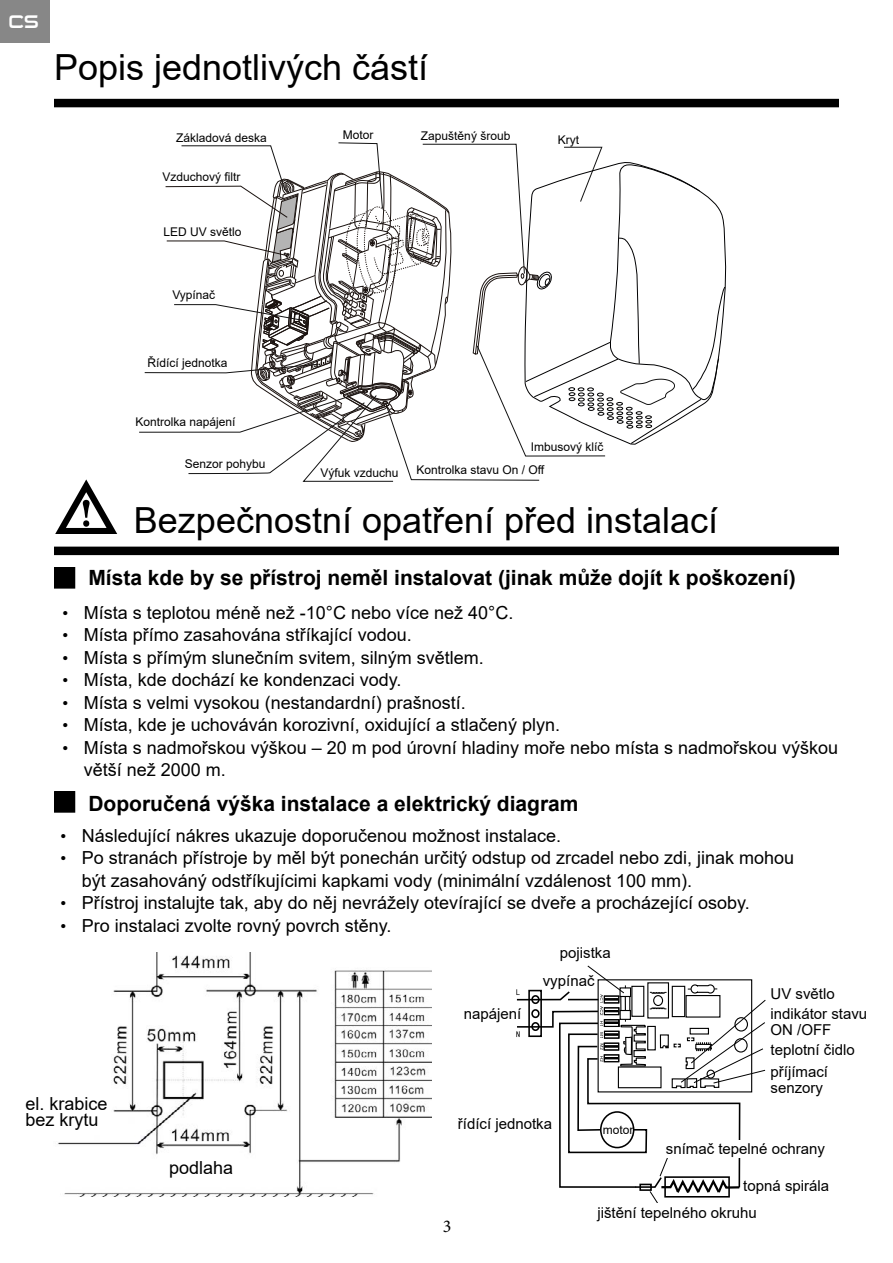
<style>
.page{position:relative;width:893px;height:1263px;background:#fff}
.page>*{position:absolute;margin:0;border:0;box-sizing:border-box;transform-origin:0 0}
.t1{font:36px "Arial";color:#000}
.t2{font:700 21px "Arial";color:#000}
.t3{font:18px/22.5px "Arial";color:#000}
.t4{font:18px "Sui Generis Rg";color:#fff}
.t5{font:18px "Minion Pro";color:#000}
.t6{font:15px/16.4px "Arial";color:#000}
.t7{font:12px "Arial";color:#000}
.s1{font-size:16.5px}
</style>
<div class="page">
<div style="left:0;top:0;width:50px;height:43px;background:#878787"></div>
<img style="left:58px;top:953px;width:373px;height:243px">
<svg style="left:139px;top:142px;width:586px;height:340px"></svg>
<svg style="left:516px;top:965px;width:250px;height:238px"></svg>
<div style="left:55px;top:100px;width:783px;height:7px;background:#000"></div>
<div style="left:54px;top:99px;width:785px;height:8px;border:2px solid #000"></div>
<div style="left:55px;top:547px;width:783px;height:7px;background:#000"></div>
<div style="left:54px;top:547px;width:785px;height:8px;border:2px solid #000"></div>
<div style="left:743px;top:1180px;width:104px;height:17px;background:#fff"></div>
<div style="left:666px;top:1140px;width:195px;height:17px;background:#fff"></div>
<svg style="left:55px;top:479px;width:62px;height:54px"></svg>
<div style="left:55px;top:568px;width:20px;height:20px;background:#000"></div>
<div style="left:54px;top:567px;width:21px;height:22px;border:2px solid #000"></div>
<div style="left:55px;top:792px;width:20px;height:20px;background:#000"></div>
<div style="left:54px;top:791px;width:21px;height:22px;border:2px solid #000"></div>
<p class="t4" style="left:9px;top:11px;width:32px">CS</p>
<h1 class="t1" style="left:54px;top:43px;width:376px">Popis jednotlivých částí</h1>
<p class="t7" style="left:343px;top:126px;width:32px">Motor</p>
<p class="t7" style="left:421px;top:127px;width:91px">Zapuštěný šroub</p>
<p class="t7" style="left:176px;top:129px;width:92px">Základová deska</p>
<p class="t7" style="left:558px;top:131px;width:23px">Kryt</p>
<p class="t7" style="left:162px;top:168px;width:80px">Vzduchový filtr</p>
<p class="t7" style="left:163px;top:223px;width:80px">LED UV světlo</p>
<p class="t7" style="left:172px;top:287px;width:44px">Vypínač</p>
<p class="t7" style="left:147px;top:354px;width:82px">Řídící jednotka</p>
<p class="t7" style="left:135px;top:414px;width:102px">Kontrolka napájení</p>
<p class="t7" style="left:185px;top:455px;width:82px">Senzor pohybu</p>
<p class="t7" style="left:531px;top:438px;width:74px">Imbusový klíč</p>
<p class="t7" style="left:321px;top:464px;width:80px">Výfuk vzduchu</p>
<p class="t7" style="left:417px;top:461px;width:130px">Kontrolka stavu On / Off</p>
<h1 class="t1" style="left:134px;top:496px;width:586px">Bezpečnostní opatření před instalací</h1>
<p class="t2" style="left:88px;top:563px;width:709px">Místa kde by se přístroj neměl instalovat (jinak může dojít k poškození)</p>
<p class="t3" style="left:63px;top:601px;width:452px"><span class="s1">•</span> Místa s teplotou méně než -10°C nebo více než 40°C.</p>
<p class="t3" style="left:63px;top:624px;width:351px"><span class="s1">•</span> Místa přímo zasahována stříkající vodou.</p>
<p class="t3" style="left:63px;top:646px;width:423px"><span class="s1">•</span> Místa s přímým slunečním svitem, silným světlem.</p>
<p class="t3" style="left:63px;top:669px;width:341px"><span class="s1">•</span> Místa, kde dochází ke kondenzaci vody.</p>
<p class="t3" style="left:63px;top:691px;width:405px"><span class="s1">•</span> Místa s velmi vysokou (nestandardní) prašností.</p>
<p class="t3" style="left:63px;top:714px;width:499px"><span class="s1">•</span> Místa, kde je uchováván korozivní, oxidující a stlačený plyn.</p>
<p class="t3" style="left:84px;top:736px;width:756px;text-indent:-21px"><span class="s1">•</span> Místa s nadmořskou výškou – 20 m pod úrovní hladiny moře nebo místa s nadmořskou výškou větší než 2000 m.</p>
<p class="t2" style="left:88px;top:788px;width:492px">Doporučená výška instalace a elektrický diagram</p>
<p class="t3" style="left:61px;top:824px;width:502px"><span class="s1">•</span> Následující nákres ukazuje doporučenou možnost instalace.</p>
<p class="t3" style="left:82px;top:847px;width:714px;text-indent:-21px"><span class="s1">•</span> Po stranách přístroje by měl být ponechán určitý odstup od zrcadel nebo zdi, jinak mohou být zasahováný odstříkujícimi kapkami vody (minimální vzdálenost 100 mm).</p>
<p class="t3" style="left:61px;top:892px;width:691px"><span class="s1">•</span> Přístroj instalujte tak, aby do něj nevrážely otevírající se dveře a procházející osoby.</p>
<p class="t3" style="left:61px;top:914px;width:333px"><span class="s1">•</span> Pro instalaci zvolte rovný povrch stěny.</p>
<p class="t6" style="left:560px;top:944px;width:52px">pojistka</p>
<p class="t6" style="left:543px;top:972px;width:53px">vypínač</p>
<p class="t6" style="left:770px;top:985px;width:66px">UV světlo</p>
<p class="t3" style="left:25px;top:1095px;width:84px;line-height:16.5px">el. krabice bez krytu</p>
<p class="t3" style="left:169px;top:1156px;width:66px">podlaha</p>
<p class="t6" style="left:464px;top:1005px;width:59px">napájení</p>
<p class="t6" style="left:458px;top:1115px;width:96px">řídící jednotka</p>
<p class="t5" style="left:443px;top:1216px;width:10px">3</p>
<p class="t7" style="left:603px;top:1121px;width:32px">motor</p>
<p class="t6" style="left:770px;top:1005px;width:98px">indikátor stavu<br>ON /OFF</p>
<p class="t6" style="left:770px;top:1063px;width:59px">příjímací senzory</p>
<p class="t6" style="left:770px;top:1041px;width:86px">teplotní čidlo</p>
<p class="t6" style="left:666px;top:1140px;width:161px">snímač tepelné ochrany</p>
<p class="t6" style="left:743px;top:1177px;width:87px">topná spirála</p>
<p class="t6" style="left:597px;top:1204px;width:161px">jištění tepelného okruhu</p>
</div>
